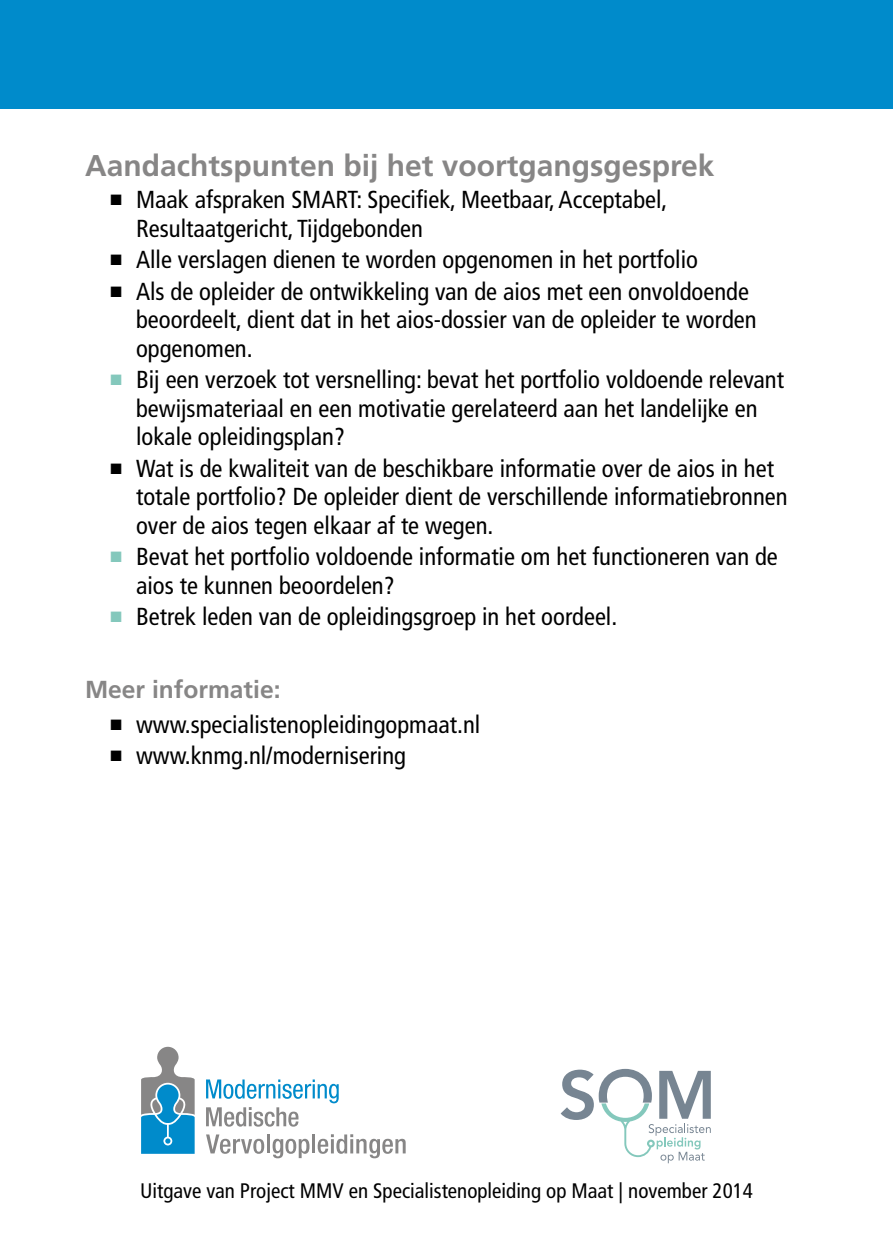
<style>
.page{position:relative;width:893px;height:1259px;background:#fff}
.page>*{position:absolute;margin:0;border:0;box-sizing:border-box;transform-origin:0 0}
.t1{font:700 30px "Frutiger LT Std";color:#878686}
.t2{font:condensed 24.6px/28.5px "Frutiger LT Std";color:#000}
.t3{font:700 24.6px "Frutiger LT Std";color:#878686}
.t4{font:condensed 21px "Frutiger LT Std";color:#000}
.s1{color:#84c8bc}
</style>
<div class="page">
<div style="left:0;top:0;width:893px;height:108px;background:#008bcb"></div>
<svg style="left:206px;top:1079px;width:133px;height:47px"></svg>
<svg style="left:206px;top:1134px;width:58px;height:19px"></svg>
<hr style="left:267px;top:1134px;width:3px;height:19px;background:#878686">
<svg style="left:273px;top:1138px;width:36px;height:20px"></svg>
<hr style="left:312px;top:1134px;width:3px;height:19px;background:#878686">
<svg style="left:318px;top:1134px;width:88px;height:24px"></svg>
<svg style="left:141px;top:1046px;width:54px;height:107px"></svg>
<svg style="left:561px;top:1069px;width:150px;height:94px"></svg>
<hr style="left:892px;top:0;width:1px;height:206px;background:#008bcb">
<p class="t1" style="left:85px;top:148px;width:631px">Aandachtspunten bij het voortgangsgesprek</p>
<p class="t2" style="left:136px;top:186px;width:533px;text-indent:-26px">■ Maak afspraken SMART: Specifiek, Meetbaar, Acceptabel,<br>Resultaatgericht, Tijdgebonden</p>
<p class="t2" style="left:111px;top:246px;width:589px">■ Alle verslagen dienen te worden opgenomen in het portfolio</p>
<p class="t2" style="left:136px;top:277px;width:622px;text-indent:-26px">■ Als de opleider de ontwikkeling van de aios met een onvoldoende beoordeelt, dient dat in het aios-dossier van de opleider te worden opgenomen.</p>
<p class="t2" style="left:136px;top:366px;width:649px;text-indent:-26px"><span class="s1">■</span> Bij een verzoek tot versnelling: bevat het portfolio voldoende relevant bewijsmateriaal en een motivatie gerelateerd aan het landelijke en lokale opleidingsplan?</p>
<p class="t2" style="left:136px;top:454px;width:653px;text-indent:-26px">■ Wat is de kwaliteit van de beschikbare informatie over de aios in het totale portfolio? De opleider dient de verschillende informatiebronnen over de aios tegen elkaar af te wegen.</p>
<p class="t2" style="left:136px;top:543px;width:643px;text-indent:-26px"><span class="s1">■</span> Bevat het portfolio voldoende informatie om het functioneren van de aios te kunnen beoordelen?</p>
<p class="t2" style="left:111px;top:603px;width:508px"><span class="s1">■</span> Betrek leden van de opleidingsgroep in het oordeel.</p>
<p class="t3" style="left:85px;top:675px;width:197px">Meer informatie:</p>
<p class="t2" style="left:111px;top:710px;width:371px">■ www.specialistenopleidingopmaat.nl</p>
<p class="t2" style="left:111px;top:741px;width:297px">■ www.knmg.nl/modernisering</p>
<p class="t4" style="left:140px;top:1178px;width:614px">Uitgave van Project MMV en Specialistenopleiding op Maat | november 2014</p>
</div>
